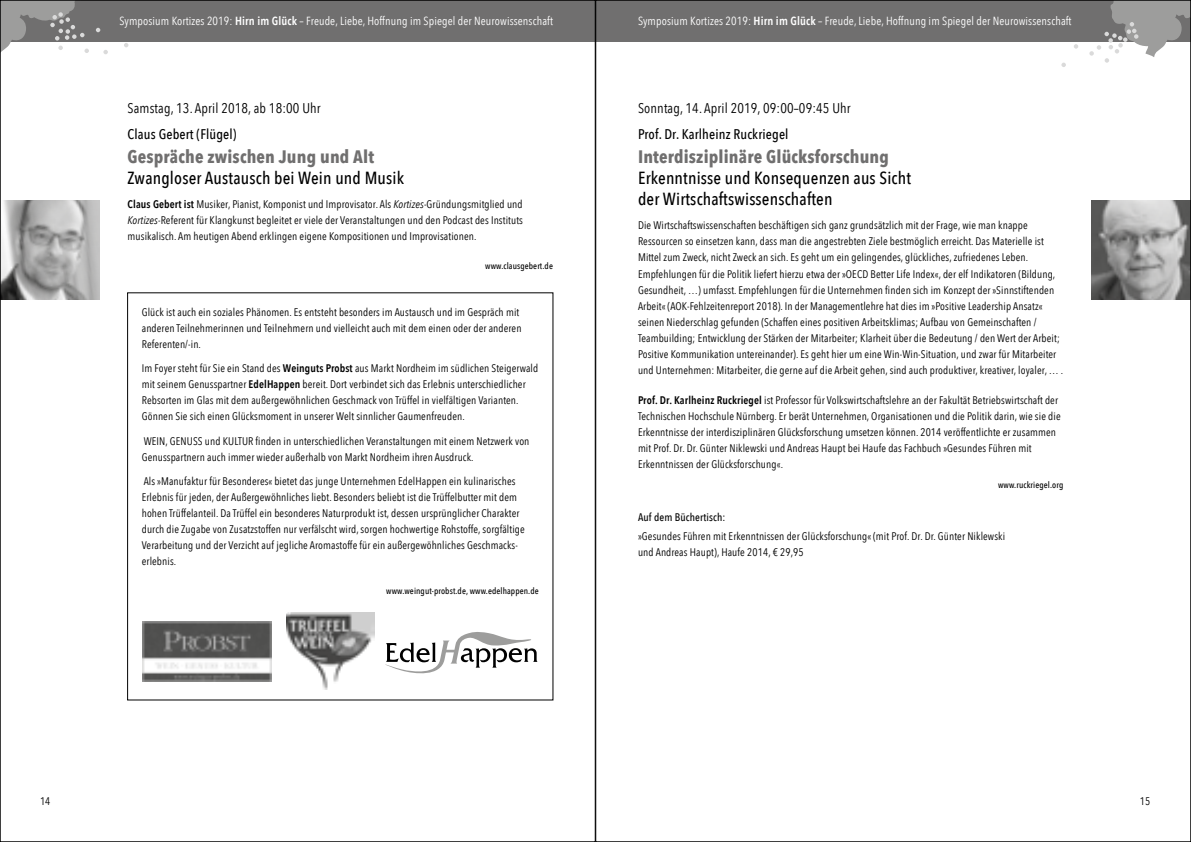
<style>
.page{position:relative;width:1191px;height:842px;background:#fff}
.page>*{position:absolute;margin:0;border:0;box-sizing:border-box;transform-origin:0 0}
.t1{font:700 18px "Avenir Next Condensed";letter-spacing:.01em;color:#706f6f}
.t2{font:500 17.5px/21px "Avenir Next Condensed";letter-spacing:.01em;color:#000}
.t3{font:14px "Avenir Next Condensed";letter-spacing:.01em;color:#000}
.t4{font:500 14px "Avenir Next Condensed";letter-spacing:.01em;color:#000}
.t5{font:11.8px "Avenir Next Condensed";letter-spacing:.01em;color:#fff}
.t6{font:11px/16px "Avenir Next Condensed";letter-spacing:.01em;color:#000}
.t7{font:500 11px "Avenir Next Condensed";letter-spacing:.01em;color:#000}
.t8{font:500 9px "Avenir Next Condensed";letter-spacing:.01em;color:#000}
.s1{font-weight:600}
.s2{font-style:italic}
</style>
<div class="page">
<img style="left:1091px;top:201px;width:98px;height:99px">
<img style="left:2px;top:201px;width:97px;height:99px">
<div style="left:595px;top:0;width:596px;height:41px;background:#706f6f"></div>
<div style="left:0;top:0;width:595px;height:41px;background:#706f6f"></div>
<svg style="left:1074px;top:44px;width:4px;height:5px"></svg>
<svg style="left:1061px;top:63px;width:5px;height:4px"></svg>
<svg style="left:1089px;top:2px;width:100px;height:61px"></svg>
<svg style="left:103px;top:50px;width:5px;height:4px"></svg>
<svg style="left:124px;top:43px;width:4px;height:4px"></svg>
<svg style="left:96px;top:28px;width:4px;height:4px"></svg>
<svg style="left:2px;top:2px;width:87px;height:51px"></svg>
<img style="left:142px;top:621px;width:129px;height:60px">
<img style="left:286px;top:613px;width:89px;height:76px">
<svg style="left:385px;top:632px;width:152px;height:41px"></svg>
<p class="t5" style="left:119px;top:11px;width:435px">Symposium Kortizes 2019: <span class="s1">Hirn im Glück</span> – Freude, Liebe, Hoffnung im Spiegel der Neurowissenschaft</p>
<p class="t5" style="left:638px;top:11px;width:435px">Symposium Kortizes 2019: <span class="s1">Hirn im Glück</span> – Freude, Liebe, Hoffnung im Spiegel der Neurowissenschaft</p>
<p class="t3" style="left:128px;top:96px;width:195px">Samstag, 13. April 2018, ab 18:00 Uhr</p>
<p class="t4" style="left:128px;top:125px;width:110px">Claus Gebert (Flügel)</p>
<h1 class="t1" style="left:128px;top:146px;width:248px">Gespräche zwischen Jung und Alt</h1>
<h2 class="t2" style="left:128px;top:167px;width:278px">Zwangloser Austausch bei Wein und Musik</h2>
<p class="t6" style="left:128px;top:196px;width:397px;text-align:justify"><span class="s1">Claus Gebert ist</span> Musiker, Pianist, Komponist und Improvisator. Als <span class="s2">Kortizes</span>-Gründungsmitglied und <span class="s2">Kortizes</span>-Referent für Klangkunst begleitet er viele der Veranstaltungen und den Podcast des Instituts musikalisch. Am heutigen Abend erklingen eigene Kompositionen und Improvisationen.</p>
<p class="t8" style="left:485px;top:261px;width:69px">www.clausgebert.de</p>
<p class="t6" style="left:142px;top:303px;width:381px">Glück ist auch ein soziales Phänomen. Es entsteht besonders im Austausch und im Gespräch mit anderen Teilnehmerinnen und Teilnehmern und vielleicht auch mit dem einen oder der anderen<br>Referenten/-in.</p>
<p class="t6" style="left:142px;top:360px;width:398px">Im Foyer steht für Sie ein Stand des <span class="s1">Weinguts Probst</span> aus Markt Nordheim im südlichen Steigerwald mit seinem Genusspartner <span class="s1">EdelHappen</span> bereit. Dort verbindet sich das Erlebnis unterschiedlicher Rebsorten im Glas mit dem außergewöhnlichen Geschmack von Trüffel in vielfältigen Varianten.<br>Gönnen Sie sich einen Glücksmoment in unserer Welt sinnlicher Gaumenfreuden.</p>
<p class="t6" style="left:142px;top:432px;width:389px">WEIN, GENUSS und KULTUR finden in unterschiedlichen Veranstaltungen mit einem Netzwerk von<br>Genusspartnern auch immer wieder außerhalb von Markt Nordheim ihren Ausdruck.</p>
<p class="t6" style="left:142px;top:473px;width:384px">Als »Manufaktur für Besonderes« bietet das junge Unternehmen EdelHappen ein kulinarisches Erlebnis für jeden, der Außergewöhnliches liebt. Besonders beliebt ist die Trüffelbutter mit dem hohen Trüffelanteil. Da Trüffel ein besonderes Naturprodukt ist, dessen ursprünglicher Charakter durch die Zugabe von Zusatzstoffen nur verfälscht wird, sorgen hochwertige Rohstoffe, sorgfältige Verarbeitung und der Verzicht auf jegliche Aromastoffe für ein außergewöhnliches Geschmacks&shy;erlebnis.</p>
<p class="t8" style="left:386px;top:586px;width:154px">www.weingut-probst.de, www.edelhappen.de</p>
<p class="t3" style="left:638px;top:96px;width:214px">Sonntag, 14. April 2019, 09:00–09:45 Uhr</p>
<p class="t4" style="left:638px;top:125px;width:152px">Prof. Dr. Karlheinz Ruckriegel</p>
<h1 class="t1" style="left:638px;top:146px;width:252px">Interdisziplinäre Glücksforschung</h1>
<h2 class="t2" style="left:638px;top:167px;width:274px">Erkenntnisse und Konsequenzen aus Sicht der Wirtschaftswissenschaften</h2>
<p class="t6" style="left:638px;top:217px;width:427px">Die Wirtschaftswissenschaften beschäftigen sich ganz grundsätzlich mit der Frage, wie man knappe Ressourcen so einsetzen kann, dass man die angestrebten Ziele bestmöglich erreicht. Das Materielle ist Mittel zum Zweck, nicht Zweck an sich. Es geht um ein gelingendes, glückliches, zufriedenes Leben.<br>Empfehlungen für die Politik liefert hierzu etwa der »OECD Better Life Index«, der elf Indikatoren (Bildung, Gesundheit, …) umfasst. Empfehlungen für die Unternehmen finden sich im Konzept der »Sinnstiftenden Arbeit« (AOK-Fehlzeitenreport 2018). In der Managementlehre hat dies im »Positive Leadership Ansatz« seinen Niederschlag gefunden (Schaffen eines positiven Arbeitsklimas; Aufbau von Gemeinschaften / Teambuilding; Entwicklung der Stärken der Mitarbeiter; Klarheit über die Bedeutung / den Wert der Arbeit; Positive Kommunikation untereinander). Es geht hier um eine Win-Win-Situation, und zwar für Mitarbeiter und Unternehmen: Mitarbeiter, die gerne auf die Arbeit gehen, sind auch produktiver, kreativer, loyaler, … .</p>
<p class="t6" style="left:638px;top:391px;width:424px"><span class="s1">Prof. Dr. Karlheinz Ruckriegel</span> ist Professor für Volkswirtschaftslehre an der Fakultät Betriebswirtschaft der Technischen Hochschule Nürnberg. Er berät Unternehmen, Organisationen und die Politik darin, wie sie die Erkenntnisse der interdisziplinären Glücksforschung umsetzen können. 2014 veröffentlichte er zusammen mit Prof. Dr. Dr. Günter Niklewski und Andreas Haupt bei Haufe das Fachbuch »Gesundes Führen mit Erkenntnissen der Glücksforschung«.</p>
<p class="t8" style="left:998px;top:480px;width:67px">www.ruckriegel.org</p>
<p class="t7" style="left:638px;top:511px;width:89px">Auf dem Büchertisch:</p>
<p class="t6" style="left:638px;top:528px;width:369px">»Gesundes Führen mit Erkenntnissen der Glücksforschung« (mit Prof. Dr. Dr. Günter Niklewski und Andreas Haupt), Haufe 2014, € 29,95</p>
<p class="t6" style="left:40px;top:792px;width:12px">14</p>
<p class="t6" style="left:1140px;top:792px;width:12px">15</p>
</div>
